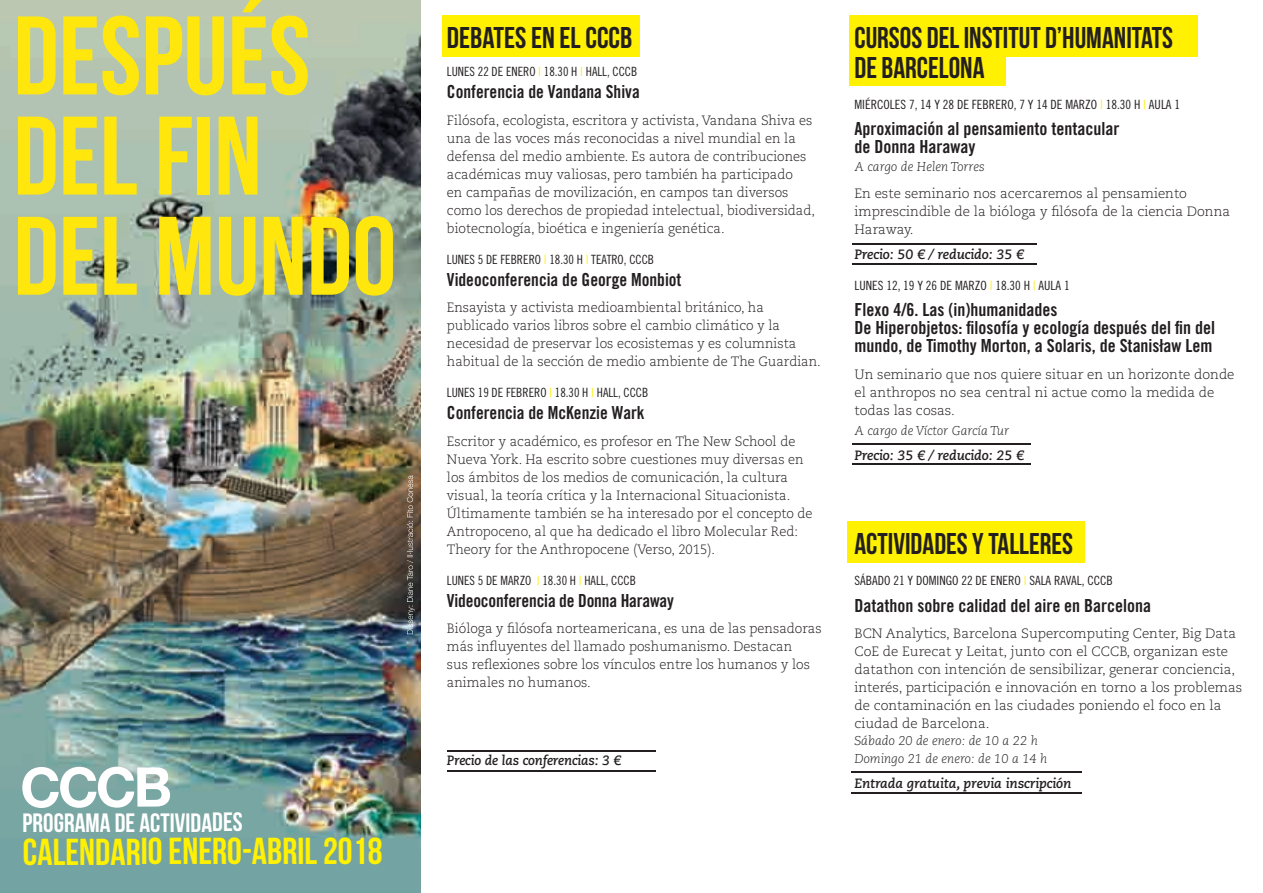
<style>
.page{position:relative;width:1263px;height:893px;background:#fff}
.page>*{position:absolute;margin:0;border:0;box-sizing:border-box;transform-origin:0 0}
.t1{font:111.3px/100.2px "Bebas Neue";color:#ffe60c}
.t2{font:37.5px "Bebas Neue";letter-spacing:-.005em;color:#fff101}
.t3{font:30px/30px "Bebas Neue";color:#231f20}
.t4{font:26.55px "Bebas Neue";letter-spacing:-.005em;color:#fff}
.t5{font:18px/18px "Trade Gothic Bold Cond Twenty";color:#231f20}
.t6{font:300 13.5px/18px "Caecilia LT Std";color:#231f20}
.t7{font:italic 700 13.5px "Caecilia LT Std";letter-spacing:-.01em;color:#231f20}
.t8{font:12.75px "Trade Gothic Cond Eighteen";color:#231f20}
.t9{font:italic 300 12.75px/18px "Caecilia LT Std";color:#231f20}
.s1{color:#fff101}
</style>
<div class="page">
<img style="left:0;top:0;width:421px;height:893px">
<div style="left:443px;top:16px;width:197px;height:41px;background:#fff101"></div>
<div style="left:848px;top:521px;width:237px;height:41px;background:#fff101"></div>
<div style="left:849px;top:16px;width:349px;height:41px;background:#fff101"></div>
<div style="left:849px;top:45px;width:157px;height:41px;background:#fff101"></div>
<svg style="left:22px;top:767px;width:148px;height:41px"></svg>
<svg style="left:407px;top:475px;width:7px;height:159px"></svg>
<hr style="left:447px;top:771px;width:208px;height:1px;background:#231f20">
<hr style="left:447px;top:750px;width:208px;height:2px;background:#231f20">
<hr style="left:852px;top:264px;width:184px;height:1px;background:#231f20">
<hr style="left:852px;top:243px;width:184px;height:1px;background:#231f20">
<hr style="left:852px;top:464px;width:178px;height:1px;background:#231f20">
<hr style="left:852px;top:444px;width:178px;height:1px;background:#231f20">
<hr style="left:851px;top:792px;width:230px;height:1px;background:#231f20">
<hr style="left:851px;top:772px;width:230px;height:1px;background:#231f20">
<h1 class="t1" style="left:13px;top:4px;width:384px">DESPUÉS<br>DEL FIN<br>DEL MUNDO</h1>
<h3 class="t4" style="left:23px;top:808px;width:222px">PROGRAMA DE ACTIVIDADES</h3>
<h2 class="t2" style="left:23px;top:831px;width:361px">CALENDARIO ENERO-ABRIL 2018</h2>
<h3 class="t3" style="left:447px;top:22px;width:187px">DEBATES EN EL CCCB</h3>
<p class="t8" style="left:447px;top:64px;width:192px">LUNES 22 DE ENERO <span class="s1">|</span> 18.30 H <span class="s1">|</span> HALL, CCCB</p>
<h3 class="t5" style="left:447px;top:83px;width:194px">Conferencia de Vandana Shiva</h3>
<p class="t6" style="left:447px;top:111px;width:370px">Filósofa, ecologista, escritora y activista, Vandana Shiva es una de las voces más reconocidas a nivel mundial en la defensa del medio ambiente. Es autora de contribuciones académicas muy valiosas, pero también ha participado<br>en campañas de movilización, en campos tan diversos como los derechos de propiedad intelectual, biodiversidad, biotecnología, bioética e ingeniería genética.</p>
<p class="t8" style="left:447px;top:251px;width:209px">LUNES 5 DE FEBRERO <span class="s1">|</span> 18.30 H <span class="s1">|</span> TEATRO, CCCB</p>
<h3 class="t5" style="left:447px;top:270px;width:236px">Videoconferencia de George Monbiot</h3>
<p class="t6" style="left:447px;top:299px;width:375px">Ensayista y activista medioambiental británico, ha publicado varios libros sobre el cambio climático y la necesidad de preservar los ecosistemas y es columnista habitual de la sección de medio ambiente de The Guardian.</p>
<p class="t8" style="left:447px;top:385px;width:203px">LUNES 19 DE FEBRERO <span class="s1">|</span> 18.30 H <span class="s1">|</span> HALL, CCCB</p>
<h3 class="t5" style="left:447px;top:404px;width:199px">Conferencia de McKenzie Wark</h3>
<p class="t6" style="left:447px;top:433px;width:367px">Escritor y académico, es profesor en The New School de Nueva York. Ha escrito sobre cuestiones muy diversas en los ámbitos de los medios de comunicación, la cultura visual, la teoría crítica y la Internacional Situacionista.<br>Últimamente también se ha interesado por el concepto de Antropoceno, al que ha dedicado el libro Molecular Red:<br>Theory for the Anthropocene (Verso, 2015).</p>
<p class="t8" style="left:447px;top:572px;width:191px">LUNES 5 DE MARZO <span class="s1">|</span> 18.30 H <span class="s1">|</span> HALL, CCCB</p>
<h3 class="t5" style="left:447px;top:591px;width:229px">Videoconferencia de Donna Haraway</h3>
<p class="t6" style="left:447px;top:620px;width:376px">Bióloga y filósofa norteamericana, es una de las pensadoras más influyentes del llamado poshumanismo. Destacan<br>sus reflexiones sobre los vínculos entre los humanos y los animales no humanos.</p>
<p class="t7" style="left:447px;top:752px;width:176px">Precio de las conferencias: 3 €</p>
<h3 class="t3" style="left:854px;top:22px;width:320px">CURSOS DEL INSTITUT D’HUMANITATS<br>DE BARCELONA</h3>
<p class="t8" style="left:854px;top:97px;width:327px">MIÉRCOLES 7, 14 Y 28 DE FEBRERO, 7 Y 14 DE MARZO <span class="s1">|</span> 18.30 H <span class="s1">|</span> AULA 1</p>
<h3 class="t5" style="left:854px;top:120px;width:266px">Aproximación al pensamiento tentacular de Donna Haraway</h3>
<p class="t9" style="left:854px;top:158px;width:132px">A cargo de Helen Torres</p>
<p class="t6" style="left:854px;top:184px;width:377px">En este seminario nos acercaremos al pensamiento imprescindible de la bióloga y filósofa de la ciencia Donna<br>Haraway.</p>
<p class="t7" style="left:854px;top:246px;width:171px">Precio: 50 € / reducido: 35 €</p>
<p class="t8" style="left:854px;top:277px;width:217px">LUNES 12, 19 Y 26 DE MARZO <span class="s1">|</span> 18.30 H <span class="s1">|</span> AULA 1</p>
<h3 class="t5" style="left:854px;top:300px;width:362px">Flexo 4/6. Las (in)humanidades<br>De Hiperobjetos: filosofía y ecología después del fin del mundo, de Timothy Morton, a Solaris, de Stanisław Lem</h3>
<p class="t6" style="left:854px;top:365px;width:382px">Un seminario que nos quiere situar en un horizonte donde el anthropos no sea central ni actue como la medida de todas las cosas.</p>
<p class="t9" style="left:854px;top:422px;width:156px">A cargo de Víctor García Tur</p>
<p class="t7" style="left:854px;top:448px;width:171px">Precio: 35 € / reducido: 25 €</p>
<h3 class="t3" style="left:854px;top:529px;width:220px">ACTIVIDADES Y TALLERES</h3>
<p class="t8" style="left:854px;top:573px;width:260px">SÁBADO 21 Y DOMINGO 22 DE ENERO <span class="s1">|</span> SALA RAVAL, CCCB</p>
<h3 class="t5" style="left:854px;top:596px;width:298px">Datathon sobre calidad del aire en Barcelona</h3>
<p class="t6" style="left:854px;top:625px;width:389px">BCN Analytics, Barcelona Supercomputing Center, Big Data CoE de Eurecat y Leitat, junto con el CCCB, organizan este datathon con intención de sensibilizar, generar conciencia, interés, participación e innovación en torno a los problemas de contaminación en las ciudades poniendo el foco en la ciudad de Barcelona.</p>
<p class="t9" style="left:854px;top:731px;width:194px">Sábado 20 de enero: de 10 a 22 h<br>Domingo 21 de enero: de 10 a 14 h</p>
<p class="t7" style="left:854px;top:775px;width:218px">Entrada gratuita, previa inscripción</p>
</div>
